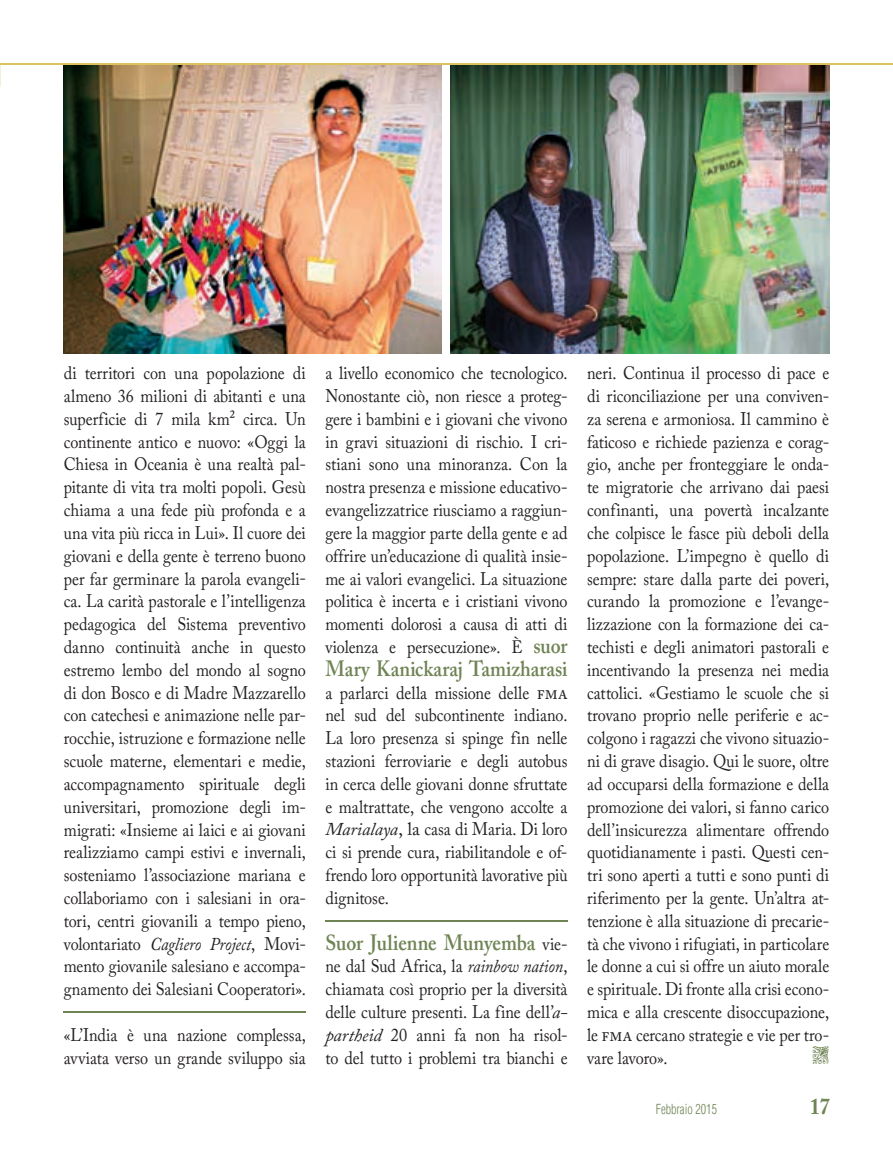
<style>
.page{position:relative;width:893px;height:1149px;background:#fff}
.page>*{position:absolute;margin:0;border:0;box-sizing:border-box;transform-origin:0 0}
.t1{font:700 22.5px "Adobe Caslon Pro";color:#6f8354;scale:.9 1}
.t2{font:600 21.75px "Adobe Caslon Pro";letter-spacing:-.005em;color:#6f8354;scale:.9 1}
.t3{font:18px/22.8px "Adobe Caslon Pro";letter-spacing:-.005em;color:#231f20;text-align:justify;scale:.9 1}
.t4{font:18px "Adobe Caslon Pro";color:#6f8354;scale:.9 1}
.t5{font:300 condensed 13.5px "Helvetica";color:#6f8354;scale:.9 1}
.s1{font-style:italic}
.s2{font-weight:600;font-size:21.75px;color:#6f8354}
.s3{font-size:19.5px}
.s4{font-weight:400;font-size:18px;color:#231f20}
</style>
<div class="page">
<img style="left:451px;top:65px;width:378px;height:289px">
<hr style="left:0;top:64px;width:893px;height:1px;background:#dcc15f">
<hr style="left:64px;top:1011px;width:242px;height:1px;background:#6f8354">
<img style="left:63px;top:65px;width:378px;height:288px">
<hr style="left:325px;top:920px;width:242px;height:1px;background:#6f8354">
<p class="t3" style="left:64px;top:361px;width:271px">di territori con una popolazione di almeno 36 milioni di abitanti e una superficie di 7 mila km² circa. Un continente antico e nuovo: «Oggi la Chiesa in Oceania è una realtà pal&shy;pitante di vita tra molti popoli. Gesù chiama a una fede più profonda e a una vita più ricca in Lui». Il cuore dei giovani e della gente è terreno buono per far germinare la parola evangeli&shy;ca. La carità pastorale e l’intelligenza pedagogica del Sistema preventivo danno continuità anche in questo estremo lembo del mondo al sogno di don Bosco e di Madre Mazzarello con catechesi e animazione nelle par&shy;rocchie, istruzione e formazione nelle scuole materne, elementari e medie, accompagnamento spirituale degli universitari, promozione degli im&shy;migrati: «Insieme ai laici e ai giovani realizziamo campi estivi e invernali, sosteniamo l’associazione mariana e collaboriamo con i salesiani in ora&shy;tori, centri giovanili a tempo pieno, volontariato <span class="s1">Cagliero Project</span>, Movi&shy;mento giovanile salesiano e accompa&shy;gnamento dei Salesiani Cooperatori».</p>
<p class="t3" style="left:64px;top:1022px;width:270px">«L’India è una nazione complessa, avviata verso un grande sviluppo sia</p>
<p class="t3" style="left:325px;top:361px;width:271px">a livello economico che tecnologico.<br>Nonostante ciò, non riesce a proteg&shy;gere i bambini e i giovani che vivono in gravi situazioni di rischio. I cri&shy;stiani sono una minoranza. Con la nostra presenza e missione educativo&shy;evangelizzatrice riusciamo a raggiun&shy;gere la maggior parte della gente e ad offrire un’educazione di qualità insie&shy;me ai valori evangelici. La situazione politica è incerta e i cristiani vivono momenti dolorosi a causa di atti di violenza e persecuzione». È <span class="s2">suor</span></p>
<p class="t2" style="left:325px;top:655px;width:270px">Mary Kanickaraj Tamizharasi</p>
<p class="t3" style="left:325px;top:680px;width:271px">a parlarci della missione delle <span class="s3">fma </span>nel sud del subcontinente indiano.<br>La loro presenza si spinge fin nelle stazioni ferroviarie e degli autobus in cerca delle giovani donne sfruttate e maltrattate, che vengono accolte a <span class="s1">Marialaya</span>, la casa di Maria. Di loro ci si prende cura, riabilitandole e of&shy;frendo loro opportunità lavorative più dignitose.</p>
<p class="t2" style="left:325px;top:929px;width:270px">Suor Julienne Munyemba <span class="s4">vie-</span></p>
<p class="t3" style="left:325px;top:954px;width:271px">ne dal Sud Africa, la <span class="s1">rainbow nation</span>, chiamata così proprio per la diversità delle culture presenti. La fine dell’<span class="s1">a&shy;partheid</span> 20 anni fa non ha risol&shy;to del tutto i problemi tra bianchi e</p>
<p class="t3" style="left:587px;top:361px;width:271px">neri. Continua il processo di pace e di riconciliazione per una conviven&shy;za serena e armoniosa. Il cammino è faticoso e richiede pazienza e corag&shy;gio, anche per fronteggiare le onda&shy;te migratorie che arrivano dai paesi confinanti, una povertà incalzante che colpisce le fasce più deboli della popolazione. L’impegno è quello di sempre: stare dalla parte dei poveri, curando la promozione e l’evange&shy;lizzazione con la formazione dei ca&shy;techisti e degli animatori pastorali e incentivando la presenza nei media cattolici. «Gestiamo le scuole che si trovano proprio nelle periferie e ac&shy;colgono i ragazzi che vivono situazio&shy;ni di grave disagio. Qui le suore, oltre ad occuparsi della formazione e della promozione dei valori, si fanno carico dell’insicurezza alimentare offrendo quotidianamente i pasti. Questi cen&shy;tri sono aperti a tutti e sono punti di riferimento per la gente. Un’altra at&shy;tenzione è alla situazione di precarie&shy;tà che vivono i rifugiati, in particolare le donne a cui si offre un aiuto morale e spirituale. Di fronte alla crisi econo&shy;mica e alla crescente disoccupazione, le <span class="s3">fma</span> cercano strategie e vie per tro&shy;vare lavoro».</p>
<p class="t4" style="left:813px;top:1046px;width:19px">•</p>
<p class="t5" style="left:656px;top:1100px;width:70px">Febbraio 2015</p>
<p class="t1" style="left:810px;top:1092px;width:24px">17</p>
</div>
